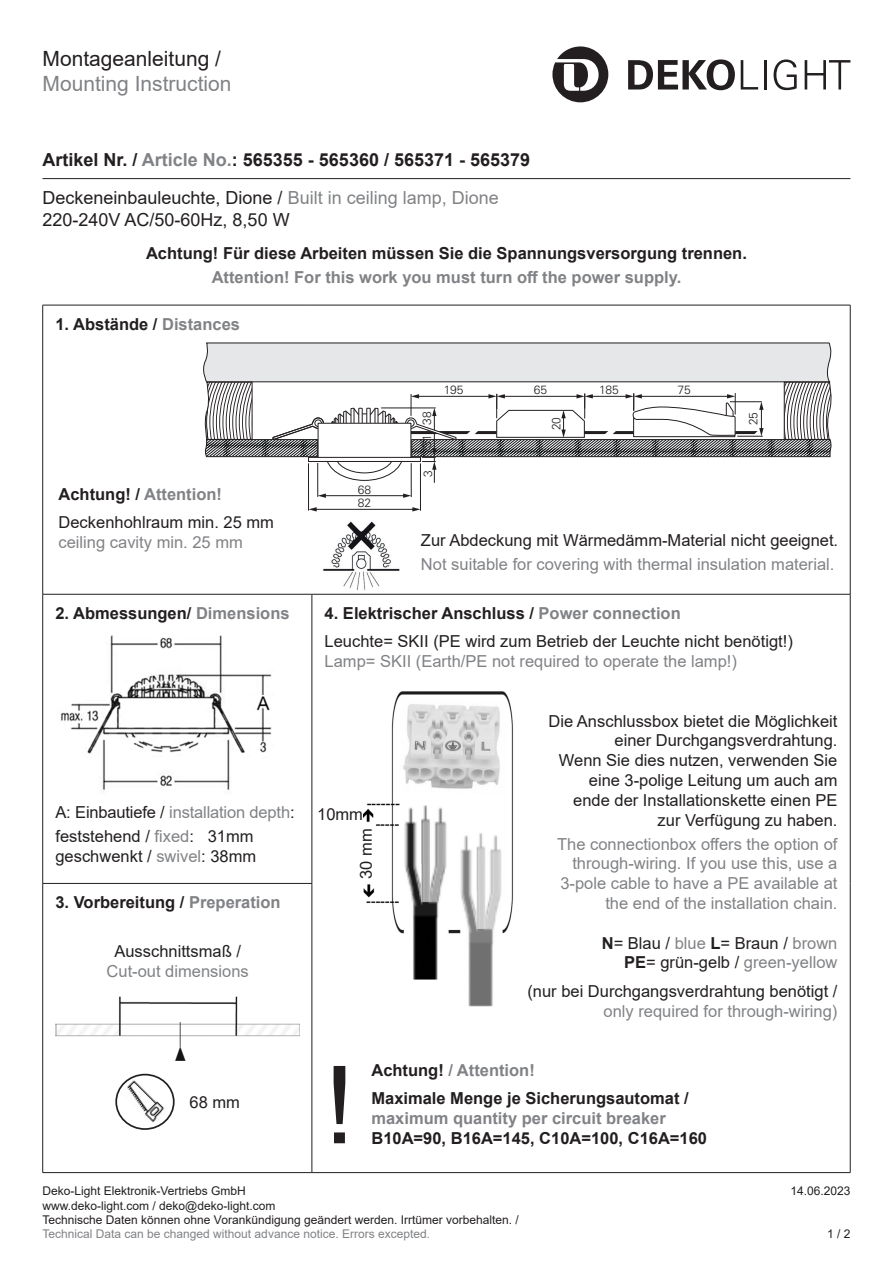
<style>
.page{position:relative;width:893px;height:1263px;background:#fff}
.page>*{position:absolute;margin:0;border:0;box-sizing:border-box;transform-origin:0 0}
.Fußtext{font:108px "Arial";color:#231f20}
.t1{font:21px "Arial";color:#808285}
.t2{font:21px "Arial";color:#231f20}
.Kurzbezeichnung{font:18px "Arial";color:#231f20}
.Artikel_Nummer{font:700 18px "Arial";color:#231f20}
.Lauftext{font:16.5px "Arial";color:#231f20}
.Lauftext-2{font:16.5px "Arial";color:#808285}
.Hervorhebung___Wicht{font:700 16.5px "Arial";color:#231f20}
.Hervorhebung___Wicht-2{font:700 16.5px "Arial";color:#808285}
.Lauftext-3{font:700 16.5px "Arial";color:#231f20}
.Lauftext-4{font:700 16.5px "Arial";color:#808285}
.t3{font:12px/14.4px "Arial";color:#231f20}
.t4{font:12px "Arial";color:#808285}
.t5{font:300 12px "Univers";color:#231f20}
.s1{color:#808285}
.s2{color:#231f20}
.s3{font-weight:700}
.s4{font-weight:700;color:#231f20}
</style>
<div class="page">
<hr style="left:43px;top:178px;width:807px;height:1px;background:#231f20">
<svg style="left:552px;top:46px;width:56px;height:56px"></svg>
<svg style="left:628px;top:59px;width:107px;height:31px"></svg>
<svg style="left:741px;top:60px;width:17px;height:30px"></svg>
<hr style="left:764px;top:60px;width:2px;height:30px;background:#231f20">
<svg style="left:774px;top:59px;width:23px;height:31px"></svg>
<svg style="left:805px;top:60px;width:45px;height:30px"></svg>
<hr style="left:43px;top:594px;width:269px;height:1px;background:#231f20">
<hr style="left:312px;top:594px;width:538px;height:1px;background:#231f20">
<hr style="left:43px;top:305px;width:269px;height:1px;background:#231f20">
<hr style="left:42px;top:305px;width:1px;height:289px;background:#231f20">
<hr style="left:312px;top:305px;width:538px;height:1px;background:#231f20">
<hr style="left:850px;top:305px;width:1px;height:289px;background:#231f20">
<hr style="left:42px;top:594px;width:1px;height:289px;background:#231f20">
<hr style="left:312px;top:595px;width:1px;height:288px;background:#231f20">
<hr style="left:850px;top:594px;width:1px;height:289px;background:#231f20">
<hr style="left:43px;top:883px;width:269px;height:1px;background:#231f20">
<hr style="left:42px;top:884px;width:1px;height:288px;background:#231f20">
<hr style="left:312px;top:884px;width:1px;height:288px;background:#231f20">
<hr style="left:850px;top:883px;width:1px;height:289px;background:#231f20">
<hr style="left:43px;top:1172px;width:269px;height:1px;background:#231f20">
<hr style="left:312px;top:1172px;width:538px;height:1px;background:#231f20">
<img style="left:61px;top:635px;width:211px;height:156px">
<img style="left:55px;top:997px;width:245px;height:64px">
<svg style="left:116px;top:1074px;width:58px;height:55px"></svg>
<div style="left:115px;top:1074px;width:60px;height:56px;border:2px solid #231f20;border-radius:50%"></div>
<img style="left:120px;top:1079px;width:48px;height:45px">
<img style="left:323px;top:521px;width:77px;height:70px">
<img style="left:363px;top:692px;width:150px;height:314px">
<hr style="left:308px;top:463px;width:1px;height:48px;background:#231f20">
<hr style="left:420px;top:463px;width:1px;height:48px;background:#231f20">
<hr style="left:315px;top:509px;width:99px;height:1px;background:#231f20">
<svg style="left:309px;top:507px;width:8px;height:4px"></svg>
<svg style="left:412px;top:507px;width:8px;height:4px"></svg>
<hr style="left:317px;top:463px;width:1px;height:34px;background:#231f20">
<hr style="left:411px;top:463px;width:1px;height:34px;background:#231f20">
<hr style="left:324px;top:495px;width:81px;height:1px;background:#231f20">
<svg style="left:318px;top:493px;width:8px;height:5px"></svg>
<svg style="left:403px;top:493px;width:8px;height:5px"></svg>
<svg style="left:203px;top:342px;width:629px;height:141px"></svg>
<p class="t2" style="left:43px;top:44px;width:180px">Montageanleitung /</p>
<p class="t1" style="left:43px;top:69px;width:191px">Mounting Instruction</p>
<p class="Artikel_Nummer" style="left:43px;top:147px;width:489px">Artikel Nr. / <span class="s1">Article No.</span>: 565355 - 565360 / 565371 - 565379</p>
<p class="Kurzbezeichnung" style="left:43px;top:186px;width:458px">Deckeneinbauleuchte, Dione / <span class="s1">Built in ceiling lamp, Dione</span></p>
<p class="Kurzbezeichnung" style="left:43px;top:207px;width:249px">220-240V AC/50-60Hz, 8,50 W</p>
<p class="Hervorhebung___Wicht" style="left:146px;top:241px;width:602px">Achtung! Für diese Arbeiten müssen Sie die Spannungsversorgung trennen.</p>
<p class="Hervorhebung___Wicht-2" style="left:212px;top:265px;width:471px">Attention! For this work you must turn off the power supply.</p>
<p class="Hervorhebung___Wicht" style="left:55px;top:312px;width:186px">1. Abstände / <span class="s1">Distances</span></p>
<p class="Hervorhebung___Wicht-2" style="left:59px;top:482px;width:165px"><span class="s2">Achtung! /</span> Attention!</p>
<p class="Lauftext" style="left:59px;top:511px;width:217px">Deckenhohlraum min. 25 mm</p>
<p class="Lauftext-2" style="left:59px;top:531px;width:186px">ceiling cavity min. 25 mm</p>
<p class="Hervorhebung___Wicht" style="left:55px;top:602px;width:236px">2. Abmessungen/ <span class="s1">Dimensions</span></p>
<p class="Lauftext-2" style="left:55px;top:801px;width:241px"><span class="s2">A: Einbautiefe /</span> installation depth<span class="s2">:</span></p>
<p class="Lauftext" style="left:55px;top:825px;width:200px">feststehend / <span class="s1">fixed</span>: 31mm</p>
<p class="Lauftext" style="left:55px;top:845px;width:202px">geschwenkt / <span class="s1">swivel</span>: 38mm</p>
<p class="Hervorhebung___Wicht" style="left:55px;top:891px;width:227px">3. Vorbereitung / <span class="s1">Preperation</span></p>
<p class="Lauftext" style="left:114px;top:940px;width:128px">Ausschnittsmaß /</p>
<p class="Lauftext-2" style="left:107px;top:959px;width:144px">Cut-out dimensions</p>
<p class="Lauftext" style="left:190px;top:1091px;width:52px">68 mm</p>
<p class="t5" style="left:358px;top:482px;width:15px">68</p>
<p class="t5" style="left:358px;top:496px;width:15px">82</p>
<p class="t5" style="left:420px;top:448px;width:38px;rotate:-90deg">31 - 38</p>
<p class="t5" style="left:421px;top:477px;width:8px;rotate:-90deg">3</p>
<p class="t5" style="left:444px;top:383px;width:21px">195</p>
<p class="t5" style="left:534px;top:383px;width:15px">65</p>
<p class="t5" style="left:599px;top:383px;width:21px">185</p>
<p class="t5" style="left:678px;top:383px;width:15px">75</p>
<p class="t5" style="left:549px;top:430px;width:15px;rotate:-90deg">20</p>
<p class="t5" style="left:746px;top:425px;width:15px;rotate:-90deg">25</p>
<p class="Lauftext" style="left:421px;top:529px;width:419px">Zur Abdeckung mit Wärmedämm-Material nicht geeignet.</p>
<p class="Lauftext-2" style="left:421px;top:553px;width:415px">Not suitable for covering with thermal insulation material.</p>
<p class="Hervorhebung___Wicht" style="left:325px;top:602px;width:358px">4. Elektrischer Anschluss / <span class="s1">Power connection</span></p>
<p class="Lauftext" style="left:325px;top:630px;width:470px">Leuchte= SKII (PE wird zum Betrieb der Leuchte nicht benötigt!)</p>
<p class="Lauftext-2" style="left:325px;top:650px;width:414px">Lamp= SKII (Earth/PE not required to operate the lamp!)</p>
<p class="Lauftext" style="left:317px;top:802px;width:47px">10mm</p>
<p class="Lauftext" style="left:355px;top:879px;width:52px;rotate:-90deg">30 mm</p>
<p class="Lauftext" style="left:549px;top:709px;width:290px">Die Anschlussbox bietet die Möglichkeit</p>
<p class="Lauftext" style="left:615px;top:729px;width:224px">einer Durchgangsverdrahtung.</p>
<p class="Lauftext" style="left:559px;top:749px;width:280px">Wenn Sie dies nutzen, verwenden Sie</p>
<p class="Lauftext" style="left:589px;top:769px;width:250px">eine 3-polige Leitung um auch am</p>
<p class="Lauftext" style="left:573px;top:789px;width:266px">ende der Installationskette einen PE</p>
<p class="Lauftext" style="left:658px;top:808px;width:181px">zur Verfügung zu haben.</p>
<p class="Lauftext-2" style="left:557px;top:832px;width:282px">The connectionbox offers the option of</p>
<p class="Lauftext-2" style="left:572px;top:852px;width:267px">through-wiring. If you use this, use a</p>
<p class="Lauftext-2" style="left:560px;top:872px;width:278px">3-pole cable to have a PE available at</p>
<p class="Lauftext-2" style="left:605px;top:892px;width:234px">the end of the installation chain.</p>
<p class="Lauftext" style="left:602px;top:931px;width:237px"><span class="s3">N</span>= Blau / <span class="s1">blue</span> <span class="s3">L</span>= Braun / <span class="s1">brown</span></p>
<p class="Lauftext-2" style="left:624px;top:951px;width:215px"><span class="s4">PE</span><span class="s2">= grün-gelb /</span> green-yellow</p>
<p class="Lauftext" style="left:527px;top:979px;width:311px">(nur bei Durchgangsverdrahtung benötigt /</p>
<p class="Lauftext-2" style="left:604px;top:999px;width:235px">only required for through-wiring)</p>
<p class="Fußtext" style="left:324px;top:1031px;width:32px">!</p>
<p class="Hervorhebung___Wicht-2" style="left:371px;top:1058px;width:165px"><span class="s2">Achtung!</span> / Attention!</p>
<p class="Lauftext-3" style="left:371px;top:1087px;width:319px">Maximale Menge je Sicherungsautomat /</p>
<p class="Lauftext-4" style="left:371px;top:1106px;width:296px">maximum quantity per circuit breaker</p>
<p class="Lauftext-3" style="left:371px;top:1126px;width:337px">B10A=90, B16A=145, C10A=100, C16A=160</p>
<p class="t3" style="left:43px;top:1184px;width:205px">Deko-Light Elektronik-Vertriebs GmbH</p>
<p class="t3" style="left:790px;top:1184px;width:62px">14.06.2023</p>
<p class="t3" style="left:43px;top:1198px;width:478px">www.deko-light.com / deko@deko-light.com<br>Technische Daten können ohne Vorankündigung geändert werden. Irrtümer vorbehalten. /</p>
<p class="t4" style="left:43px;top:1226px;width:389px">Technical Data can be changed without advance notice. Errors excepted.</p>
<p class="t3" style="left:827px;top:1227px;width:25px">1 / 2</p>
</div>
